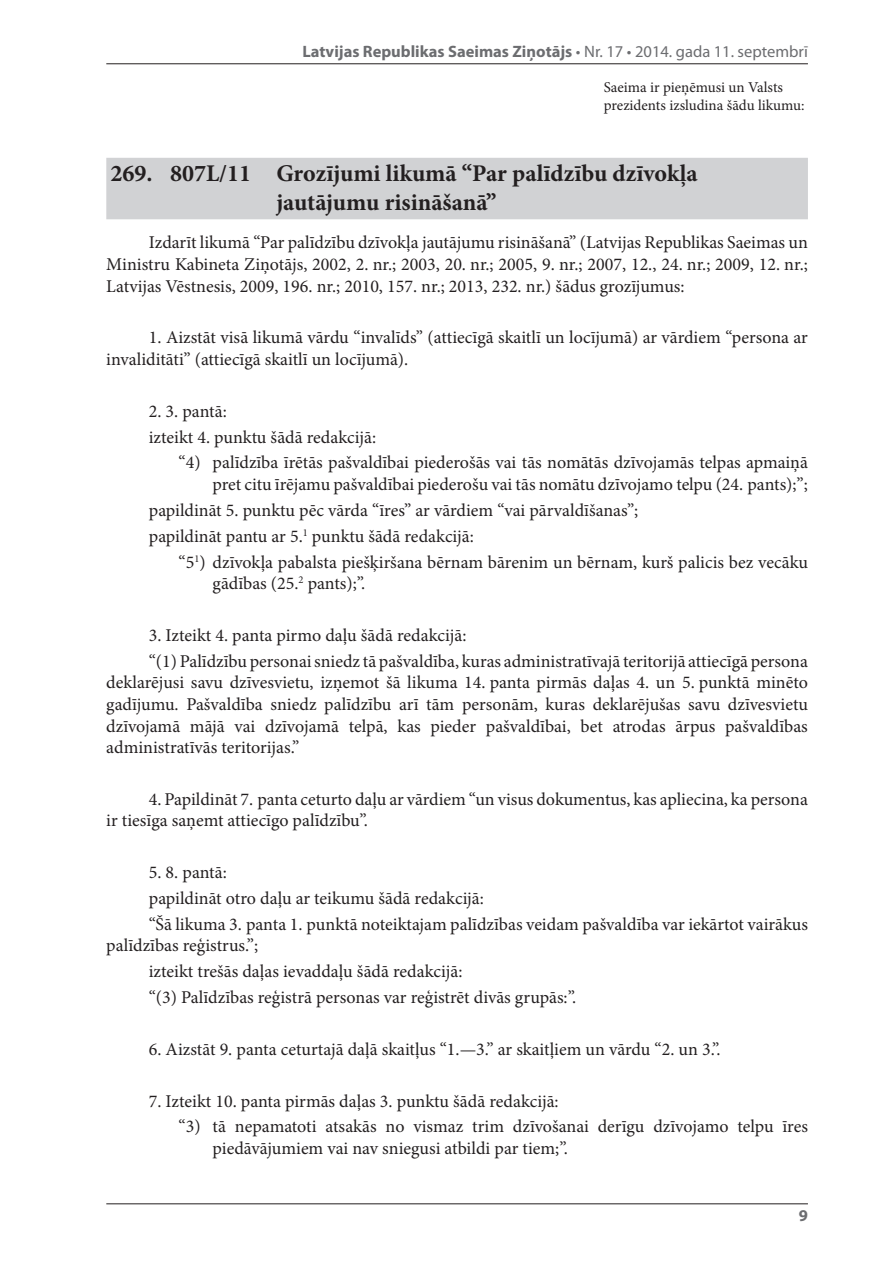
<style>
.page{position:relative;width:893px;height:1263px;background:#fff}
.page>*{position:absolute;margin:0;border:0;box-sizing:border-box;transform-origin:0 0}
.t1{font:700 24px/28.8px "Minion Pro";color:#231f20}
.t2{font:18px/21.6px "Minion Pro";color:#231f20}
.t3{font:700 16.5px "Myriad Pro";color:#6c6d70}
.t4{font:15px/18px "Minion Pro";color:#231f20}
.s1{font-weight:400}
</style>
<div class="page">
<hr style="left:106px;top:63px;width:702px;height:1px;background:#231f20">
<hr style="left:106px;top:1203px;width:702px;height:1px;background:#231f20">
<div style="left:106px;top:158px;width:702px;height:61px;background:#d1d2d4"></div>
<p class="t3" style="left:302px;top:42px;width:507px">Latvijas Republikas Saeimas Ziņotājs <span class="s1">• Nr. 17 • 2014. gada 11. septembrī</span></p>
<p class="t4" style="left:604px;top:78px;width:202px">Saeima ir pieņēmusi un Valsts prezidents izsludina šādu likumu:</p>
<h1 class="t1" style="left:276px;top:159px;width:423px;text-indent:-166px">269. 807L/11 Grozījumi likumā “Par palīdzību dzīvokļa jautājumu risināšanā”</h1>
<p class="t2" style="left:106px;top:232px;width:703px;text-align:justify;text-indent:43px">Izdarīt likumā “Par palīdzību dzīvokļa jautājumu risināšanā” (Latvijas Republikas Saeimas un Ministru Kabineta Ziņotājs, 2002, 2. nr.; 2003, 20. nr.; 2005, 9. nr.; 2007, 12., 24. nr.; 2009, 12. nr.; Latvijas Vēstnesis, 2009, 196. nr.; 2010, 157. nr.; 2013, 232. nr.) šādus grozījumus:</p>
<p class="t2" style="left:106px;top:327px;width:703px;text-indent:43px">1. Aizstāt visā likumā vārdu “invalīds” (attiecīgā skaitlī un locījumā) ar vārdiem “persona ar invaliditāti” (attiecīgā skaitlī un locījumā).</p>
<p class="t2" style="left:149px;top:400px;width:80px">2. 3. pantā:</p>
<p class="t2" style="left:149px;top:426px;width:229px">izteikt 4. punktu šādā redakcijā:</p>
<p class="t2" style="left:179px;top:452px;width:631px">“4) palīdzība īrētās pašvaldībai piederošās vai tās nomātās dzīvojamās telpas apmaiņā</p>
<p class="t2" style="left:149px;top:471px;width:661px;line-height:25.8px;text-indent:64px">pret citu īrējamu pašvaldībai piederošu vai tās nomātu dzīvojamo telpu (24. pants);”; papildināt 5. punktu pēc vārda “īres” ar vārdiem “vai pārvaldīšanas”;<br>papildināt pantu ar 5.<sup>1</sup> punktu šādā redakcijā:</p>
<p class="t2" style="left:213px;top:551px;width:597px;text-indent:-34px">“5<sup>1</sup>) dzīvokļa pabalsta piešķiršana bērnam bārenim un bērnam, kurš palicis bez vecāku gādības (25.<sup>2</sup> pants);”.</p>
<p class="t2" style="left:149px;top:622px;width:661px;line-height:25.8px">3. Izteikt 4. panta pirmo daļu šādā redakcijā:<br>“(1) Palīdzību personai sniedz tā pašvaldība, kuras administratīvajā teritorijā attiecīgā persona</p>
<p class="t2" style="left:106px;top:672px;width:703px;text-align:justify">deklarējusi savu dzīvesvietu, izņemot šā likuma 14. panta pirmās daļas 4. un 5. punktā minēto gadījumu. Pašvaldība sniedz palīdzību arī tām personām, kuras deklarējušas savu dzīvesvietu dzīvojamā mājā vai dzīvojamā telpā, kas pieder pašvaldībai, bet atrodas ārpus pašvaldības administratīvās teritorijas.”</p>
<p class="t2" style="left:106px;top:788px;width:703px;text-indent:43px">4. Papildināt 7. panta ceturto daļu ar vārdiem “un visus dokumentus, kas apliecina, ka persona ir tiesīga saņemt attiecīgo palīdzību”.</p>
<p class="t2" style="left:149px;top:859px;width:661px;line-height:25.8px">5. 8. pantā:<br>papildināt otro daļu ar teikumu šādā redakcijā:<br>“Šā likuma 3. panta 1. punktā noteiktajam palīdzības veidam pašvaldība var iekārtot vairākus</p>
<p class="t2" style="left:149px;top:933px;width:429px;line-height:25.8px;text-indent:-43px">palīdzības reģistrus.”;<br>izteikt trešās daļas ievaddaļu šādā redakcijā:<br>“(3) Palīdzības reģistrā personas var reģistrēt divās grupās:”.</p>
<p class="t2" style="left:149px;top:1038px;width:573px">6. Aizstāt 9. panta ceturtajā daļā skaitļus “1.—3.” ar skaitļiem un vārdu “2. un 3.”.</p>
<p class="t2" style="left:179px;top:1088px;width:631px;line-height:25.8px;text-indent:-30px">7. Izteikt 10. panta pirmās daļas 3. punktu šādā redakcijā:<br>“3) tā nepamatoti atsakās no vismaz trim dzīvošanai derīgu dzīvojamo telpu īres</p>
<p class="t2" style="left:213px;top:1137px;width:357px">piedāvājumiem vai nav sniegusi atbildi par tiem;”.</p>
<p class="t3" style="left:799px;top:1206px;width:11px">9</p>
</div>
